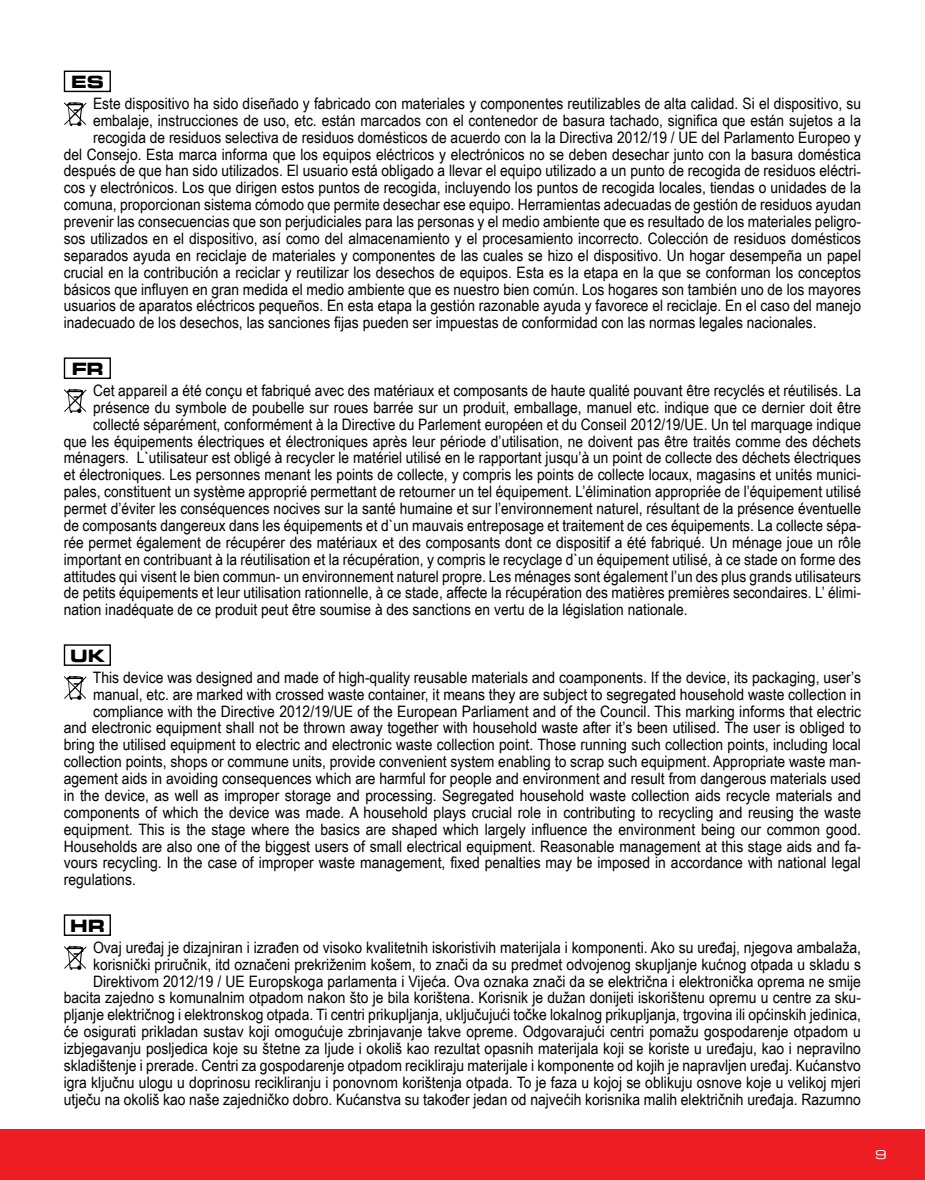
<style>
.page{position:relative;width:925px;height:1180px;background:#fff}
.page>*{position:absolute;margin:0;border:0;box-sizing:border-box;transform-origin:0 0}
.t1{font:700 16.88px "Square 721 Ex EU";color:#000}
.t2{font:15.75px "Arial Narrow";color:#000;scale:1.07 1}
.t3{font:15.75px/16.9px "Arial Narrow";color:#000;text-align:right;scale:1.08 1}
.t4{font:12.15px "Square 721 Ex EU";color:#fff}
</style>
<div class="page">
<div style="left:0;top:1129px;width:925px;height:51px;background:#ed1d24"></div>
<div style="left:64px;top:71px;width:47px;height:21px;border:1px solid #000"></div>
<svg style="left:64px;top:102px;width:23px;height:24px"></svg>
<div style="left:64px;top:357px;width:47px;height:22px;border:1px solid #000"></div>
<svg style="left:64px;top:389px;width:23px;height:24px"></svg>
<div style="left:64px;top:644px;width:47px;height:22px;border:1px solid #000"></div>
<svg style="left:64px;top:676px;width:23px;height:24px"></svg>
<div style="left:64px;top:914px;width:47px;height:22px;border:1px solid #000"></div>
<svg style="left:64px;top:946px;width:23px;height:24px"></svg>
<p class="t1" style="left:71px;top:72px;width:34px">ES</p>
<p class="t2" style="left:93px;top:92px;width:719px">Este dispositivo ha sido diseñado y fabricado con materiales y componentes reutilizables de alta calidad. Si el dispositivo, su</p>
<p class="t2" style="left:93px;top:109px;width:719px">embalaje, instrucciones de uso, etc. están marcados con el contenedor de basura tachado, significa que están sujetos a la</p>
<p class="t2" style="left:93px;top:126px;width:719px">recogida de residuos selectiva de residuos domésticos de acuerdo con la la Directiva 2012/19 / UE del Parlamento Europeo y</p>
<p class="t2" style="left:64px;top:142px;width:746px">del Consejo. Esta marca informa que los equipos eléctricos y electrónicos no se deben desechar junto con la basura doméstica</p>
<p class="t2" style="left:64px;top:159px;width:747px">después de que han sido utilizados. El usuario está obligado a llevar el equipo utilizado a un punto de recogida de residuos eléctri-</p>
<p class="t2" style="left:64px;top:176px;width:746px">cos y electrónicos. Los que dirigen estos puntos de recogida, incluyendo los puntos de recogida locales, tiendas o unidades de la</p>
<p class="t2" style="left:64px;top:193px;width:746px">comuna, proporcionan sistema cómodo que permite desechar ese equipo. Herramientas adecuadas de gestión de residuos ayudan</p>
<p class="t2" style="left:64px;top:210px;width:747px">prevenir las consecuencias que son perjudiciales para las personas y el medio ambiente que es resultado de los materiales peligro-</p>
<p class="t2" style="left:64px;top:227px;width:746px">sos utilizados en el dispositivo, así como del almacenamiento y el procesamiento incorrecto. Colección de residuos domésticos</p>
<p class="t2" style="left:64px;top:244px;width:746px">separados ayuda en reciclaje de materiales y componentes de las cuales se hizo el dispositivo. Un hogar desempeña un papel</p>
<p class="t2" style="left:64px;top:261px;width:746px">crucial en la contribución a reciclar y reutilizar los desechos de equipos. Esta es la etapa en la que se conforman los conceptos</p>
<p class="t2" style="left:64px;top:277px;width:746px">básicos que influyen en gran medida el medio ambiente que es nuestro bien común. Los hogares son también uno de los mayores</p>
<p class="t2" style="left:64px;top:294px;width:746px">usuarios de aparatos eléctricos pequeños. En esta etapa la gestión razonable ayuda y favorece el reciclaje. En el caso del manejo</p>
<p class="t2" style="left:64px;top:311px;width:705px">inadecuado de los desechos, las sanciones fijas pueden ser impuestas de conformidad con las normas legales nacionales.</p>
<p class="t1" style="left:72px;top:358px;width:33px">FR</p>
<p class="t2" style="left:93px;top:379px;width:719px">Cet appareil a été conçu et fabriqué avec des matériaux et composants de haute qualité pouvant être recyclés et réutilisés. La</p>
<p class="t2" style="left:93px;top:396px;width:719px">présence du symbole de poubelle sur roues barrée sur un produit, emballage, manuel etc. indique que ce dernier doit être</p>
<p class="t2" style="left:93px;top:413px;width:719px">collecté séparément, conformément à la Directive du Parlement européen et du Conseil 2012/19/UE. Un tel marquage indique</p>
<p class="t2" style="left:64px;top:429px;width:746px">que les équipements électriques et électroniques après leur période d’utilisation, ne doivent pas être traités comme des déchets</p>
<p class="t2" style="left:64px;top:446px;width:746px">ménagers. L`utilisateur est obligé à recycler le matériel utilisé en le rapportant jusqu’à un point de collecte des déchets électriques</p>
<p class="t2" style="left:64px;top:463px;width:747px">et électroniques. Les personnes menant les points de collecte, y compris les points de collecte locaux, magasins et unités munici-</p>
<p class="t2" style="left:64px;top:480px;width:746px">pales, constituent un système approprié permettant de retourner un tel équipement. L’élimination appropriée de l’équipement utilisé</p>
<p class="t2" style="left:64px;top:497px;width:746px">permet d’éviter les conséquences nocives sur la santé humaine et sur l’environnement naturel, résultant de la présence éventuelle</p>
<p class="t2" style="left:64px;top:514px;width:747px">de composants dangereux dans les équipements et d`un mauvais entreposage et traitement de ces équipements. La collecte sépa-</p>
<p class="t2" style="left:64px;top:531px;width:746px">rée permet également de récupérer des matériaux et des composants dont ce dispositif a été fabriqué. Un ménage joue un rôle</p>
<p class="t2" style="left:64px;top:548px;width:746px">important en contribuant à la réutilisation et la récupération, y compris le recyclage d`un équipement utilisé, à ce stade on forme des</p>
<p class="t2" style="left:64px;top:564px;width:746px">attitudes qui visent le bien commun- un environnement naturel propre. Les ménages sont également l’un des plus grands utilisateurs</p>
<p class="t2" style="left:64px;top:581px;width:747px">de petits équipements et leur utilisation rationnelle, à ce stade, affecte la récupération des matières premières secondaires. L’ élimi-</p>
<p class="t2" style="left:64px;top:598px;width:585px">nation inadéquate de ce produit peut être soumise à des sanctions en vertu de la législation nationale.</p>
<p class="t1" style="left:70px;top:645px;width:36px">UK</p>
<p class="t3" style="left:93px;top:668px;width:713px">This device was designed and made of high-quality reusable materials and coamponents. If the device, its packaging, user’s</p>
<p class="t3" style="left:93px;top:685px;width:712px">manual, etc. are marked with crossed waste container, it means they are subject to segregated household waste collection in</p>
<p class="t3" style="left:93px;top:702px;width:712px">compliance with the Directive 2012/19/UE of the European Parliament and of the Council. This marking informs that electric</p>
<p class="t3" style="left:64px;top:719px;width:740px">and electronic equipment shall not be thrown away together with household waste after it’s been utilised. The user is obliged to</p>
<p class="t3" style="left:64px;top:736px;width:740px">bring the utilised equipment to electric and electronic waste collection point. Those running such collection points, including local</p>
<p class="t3" style="left:64px;top:753px;width:740px">collection points, shops or commune units, provide convenient system enabling to scrap such equipment. Appropriate waste man-</p>
<p class="t3" style="left:64px;top:769px;width:739px">agement aids in avoiding consequences which are harmful for people and environment and result from dangerous materials used</p>
<p class="t3" style="left:64px;top:786px;width:740px">in the device, as well as improper storage and processing. Segregated household waste collection aids recycle materials and</p>
<p class="t3" style="left:64px;top:803px;width:740px">components of which the device was made. A household plays crucial role in contributing to recycling and reusing the waste</p>
<p class="t3" style="left:64px;top:820px;width:740px">equipment. This is the stage where the basics are shaped which largely influence the environment being our common good.</p>
<p class="t3" style="left:64px;top:837px;width:740px">Households are also one of the biggest users of small electrical equipment. Reasonable management at this stage aids and fa-</p>
<p class="t3" style="left:64px;top:854px;width:740px">vours recycling. In the case of improper waste management, fixed penalties may be imposed in accordance with national legal</p>
<p class="t3" style="left:64px;top:871px;width:68px">regulations.</p>
<p class="t1" style="left:70px;top:915px;width:36px">HR</p>
<p class="t3" style="left:64px;top:938px;width:740px">Ovaj uređaj je dizajniran i izrađen od visoko kvalitetnih iskoristivih materijala i komponenti. Ako su uređaj, njegova ambalaža, korisnički priručnik, itd označeni prekriženim košem, to znači da su predmet odvojenog skupljanje kućnog otpada u skladu s Direktivom 2012/19 / UE Europskoga parlamenta i Vijeća. Ova oznaka znači da se električna i elektronička oprema ne smije bacita zajedno s komunalnim otpadom nakon što je bila korištena. Korisnik je dužan donijeti iskorištenu opremu u centre za sku&shy;pljanje električnog i elektronskog otpada. Ti centri prikupljanja, uključujući točke lokalnog prikupljanja, trgovina ili općinskih jedinica, će osigurati prikladan sustav koji omogućuje zbrinjavanje takve opreme. Odgovarajući centri pomažu gospodarenje otpadom u izbjegavanju posljedica koje su štetne za ljude i okoliš kao rezultat opasnih materijala koji se koriste u uređaju, kao i nepravilno skladištenje i prerade. Centri za gospodarenje otpadom recikliraju materijale i komponente od kojih je napravljen uređaj. Kućanstvo igra ključnu ulogu u doprinosu recikliranju i ponovnom korištenja otpada. To je faza u kojoj se oblikuju osnove koje u velikoj mjeri utječu na okoliš kao naše zajedničko dobro. Kućanstva su također jedan od najvećih korisnika malih električnih uređaja. Razumno</p>
<p class="t4" style="left:875px;top:1147px;width:13px">9</p>
</div>
